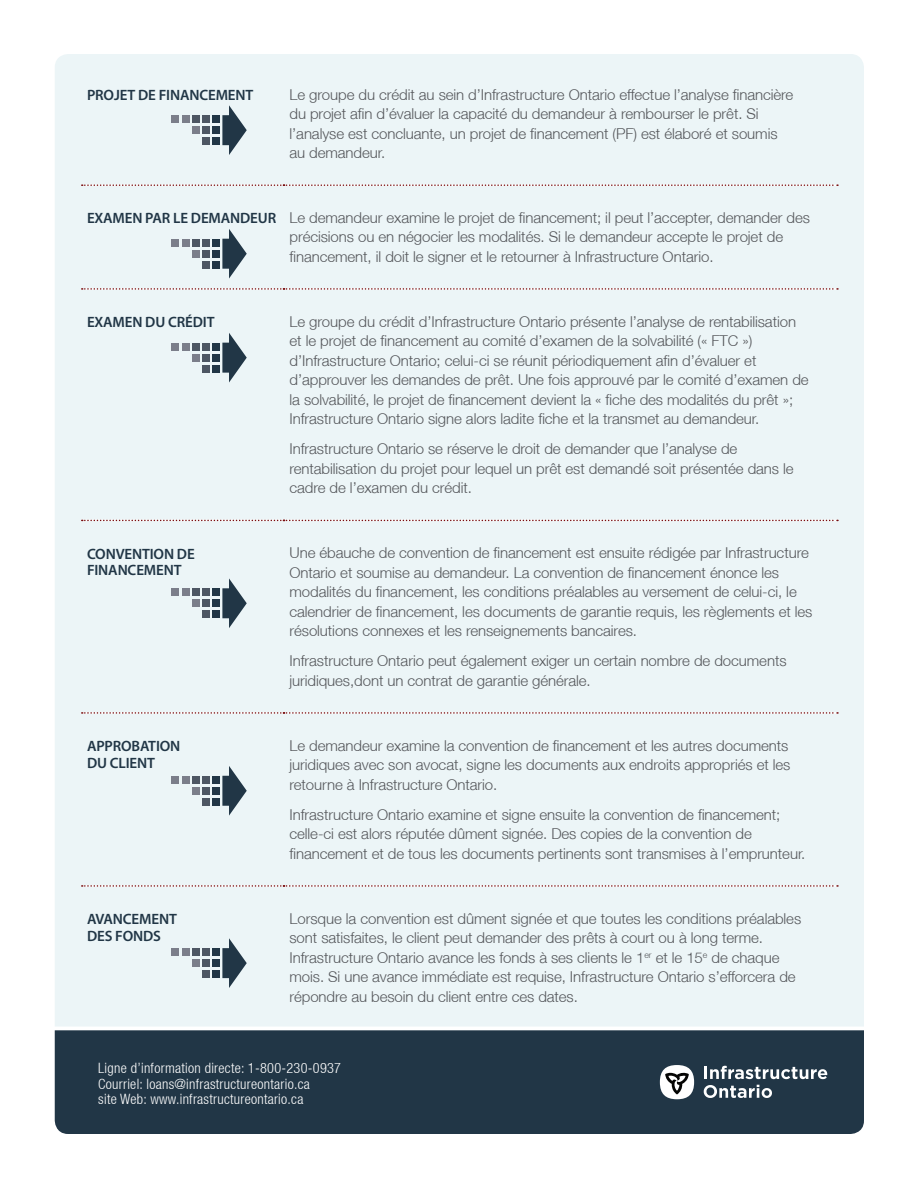
<style>
.page{position:relative;width:918px;height:1188px;background:#fff}
.page>*{position:absolute;margin:0;border:0;box-sizing:border-box;transform-origin:0 0}
.Body{font:300 15px/19.5px "Helvetica Neue LT";letter-spacing:-.005em;color:#54565a}
.Sub-Head{font:600 15px/16.5px "Myriad Pro";letter-spacing:-.01em;color:#213646}
.t1{font:300 condensed 14.25px/15.6px "Helvetica Neue LT";letter-spacing:.02em;color:#fff}
</style>
<div class="page">
<div style="left:55px;top:54px;width:809px;height:973px;background:#ecf5f7"></div>
<div style="left:55px;top:1030px;width:809px;height:104px;background:#213646"></div>
<svg style="left:704px;top:1066px;width:123px;height:13px"></svg>
<svg style="left:704px;top:1085px;width:68px;height:13px"></svg>
<div style="left:660px;top:1065px;width:34px;height:34px;background:#fff;border-radius:50%"></div>
<svg style="left:665px;top:1072px;width:24px;height:23px"></svg>
<svg style="left:222px;top:229px;width:25px;height:50px"></svg>
<div style="left:212px;top:239px;width:8px;height:7px;background:#213646"></div>
<div style="left:212px;top:250px;width:8px;height:8px;background:#213646"></div>
<div style="left:212px;top:261px;width:8px;height:8px;background:#213646"></div>
<div style="left:202px;top:239px;width:8px;height:7px;background:#4d5663"></div>
<div style="left:202px;top:250px;width:8px;height:8px;background:#4d5663"></div>
<div style="left:202px;top:261px;width:8px;height:8px;background:#4d5663"></div>
<div style="left:192px;top:239px;width:8px;height:7px;background:#4d5663"></div>
<div style="left:192px;top:250px;width:8px;height:8px;background:#7b7e8a"></div>
<div style="left:182px;top:239px;width:8px;height:7px;background:#7b7e8a"></div>
<div style="left:172px;top:239px;width:7px;height:7px;background:#7b7e8a"></div>
<svg style="left:222px;top:333px;width:25px;height:50px"></svg>
<div style="left:212px;top:343px;width:8px;height:7px;background:#213646"></div>
<div style="left:212px;top:354px;width:8px;height:7px;background:#213646"></div>
<div style="left:212px;top:365px;width:8px;height:8px;background:#213646"></div>
<div style="left:202px;top:343px;width:8px;height:7px;background:#4d5663"></div>
<div style="left:202px;top:354px;width:8px;height:7px;background:#4d5663"></div>
<div style="left:202px;top:365px;width:8px;height:8px;background:#4d5663"></div>
<div style="left:192px;top:343px;width:8px;height:7px;background:#4d5663"></div>
<div style="left:192px;top:354px;width:8px;height:7px;background:#7b7e8a"></div>
<div style="left:182px;top:343px;width:8px;height:7px;background:#7b7e8a"></div>
<div style="left:172px;top:343px;width:7px;height:7px;background:#7b7e8a"></div>
<svg style="left:222px;top:578px;width:25px;height:50px"></svg>
<div style="left:212px;top:588px;width:8px;height:8px;background:#213646"></div>
<div style="left:212px;top:600px;width:8px;height:7px;background:#213646"></div>
<div style="left:212px;top:611px;width:8px;height:7px;background:#213646"></div>
<div style="left:202px;top:588px;width:8px;height:8px;background:#4d5663"></div>
<div style="left:202px;top:600px;width:8px;height:7px;background:#4d5663"></div>
<div style="left:202px;top:611px;width:8px;height:7px;background:#4d5663"></div>
<div style="left:192px;top:588px;width:8px;height:8px;background:#4d5663"></div>
<div style="left:192px;top:600px;width:8px;height:7px;background:#7b7e8a"></div>
<div style="left:182px;top:588px;width:8px;height:8px;background:#7b7e8a"></div>
<div style="left:172px;top:588px;width:7px;height:8px;background:#7b7e8a"></div>
<svg style="left:222px;top:766px;width:25px;height:50px"></svg>
<div style="left:212px;top:776px;width:8px;height:7px;background:#213646"></div>
<div style="left:212px;top:787px;width:8px;height:8px;background:#213646"></div>
<div style="left:212px;top:798px;width:8px;height:8px;background:#213646"></div>
<div style="left:202px;top:776px;width:8px;height:7px;background:#4d5663"></div>
<div style="left:202px;top:787px;width:8px;height:8px;background:#4d5663"></div>
<div style="left:202px;top:798px;width:8px;height:8px;background:#4d5663"></div>
<div style="left:192px;top:776px;width:8px;height:7px;background:#4d5663"></div>
<div style="left:192px;top:787px;width:8px;height:8px;background:#7b7e8a"></div>
<div style="left:182px;top:776px;width:8px;height:7px;background:#7b7e8a"></div>
<div style="left:172px;top:776px;width:7px;height:7px;background:#7b7e8a"></div>
<svg style="left:222px;top:938px;width:25px;height:50px"></svg>
<div style="left:212px;top:948px;width:8px;height:8px;background:#213646"></div>
<div style="left:212px;top:959px;width:8px;height:8px;background:#213646"></div>
<div style="left:212px;top:971px;width:8px;height:7px;background:#213646"></div>
<div style="left:202px;top:948px;width:8px;height:8px;background:#4d5663"></div>
<div style="left:202px;top:959px;width:8px;height:8px;background:#4d5663"></div>
<div style="left:202px;top:971px;width:8px;height:7px;background:#4d5663"></div>
<div style="left:192px;top:948px;width:8px;height:8px;background:#4d5663"></div>
<div style="left:192px;top:959px;width:8px;height:8px;background:#7b7e8a"></div>
<div style="left:182px;top:948px;width:8px;height:8px;background:#7b7e8a"></div>
<div style="left:172px;top:948px;width:7px;height:8px;background:#7b7e8a"></div>
<svg style="left:222px;top:105px;width:25px;height:50px"></svg>
<div style="left:212px;top:115px;width:8px;height:8px;background:#213646"></div>
<div style="left:212px;top:126px;width:8px;height:8px;background:#213646"></div>
<div style="left:212px;top:138px;width:8px;height:7px;background:#213646"></div>
<div style="left:202px;top:115px;width:8px;height:8px;background:#4d5663"></div>
<div style="left:202px;top:126px;width:8px;height:8px;background:#4d5663"></div>
<div style="left:202px;top:138px;width:8px;height:7px;background:#4d5663"></div>
<div style="left:192px;top:115px;width:8px;height:8px;background:#4d5663"></div>
<div style="left:192px;top:126px;width:8px;height:8px;background:#7b7e8a"></div>
<div style="left:182px;top:115px;width:8px;height:8px;background:#7b7e8a"></div>
<div style="left:172px;top:115px;width:7px;height:8px;background:#7b7e8a"></div>
<svg style="left:82px;top:184px;width:756px;height:2px"></svg>
<svg style="left:82px;top:288px;width:756px;height:2px"></svg>
<svg style="left:82px;top:520px;width:756px;height:1px"></svg>
<svg style="left:82px;top:712px;width:756px;height:2px"></svg>
<svg style="left:82px;top:885px;width:756px;height:2px"></svg>
<p class="Sub-Head" style="left:87px;top:87px;width:168px">PROJET DE FINANCEMENT</p>
<p class="Body" style="left:290px;top:84px;width:505px">Le groupe du crédit au sein d’Infrastructure Ontario effectue l’analyse financière du projet afin d’évaluer la capacité du demandeur à rembourser le prêt. Si l’analyse est concluante, un projet de financement (PF) est élaboré et soumis au demandeur.</p>
<p class="Sub-Head" style="left:87px;top:210px;width:191px">EXAMEN PAR LE DEMANDEUR</p>
<p class="Body" style="left:290px;top:208px;width:522px">Le demandeur examine le projet de financement; il peut l’accepter, demander des précisions ou en négocier les modalités. Si le demandeur accepte le projet de financement, il doit le signer et le retourner à Infrastructure Ontario.</p>
<p class="Sub-Head" style="left:87px;top:314px;width:129px">EXAMEN DU CRÉDIT</p>
<p class="Body" style="left:290px;top:311px;width:521px">Le groupe du crédit d’Infrastructure Ontario présente l’analyse de rentabilisation et le projet de financement au comité d’examen de la solvabilité (« FTC ») d’Infrastructure Ontario; celui-ci se réunit périodiquement afin d’évaluer et d’approuver les demandes de prêt. Une fois approuvé par le comité d’examen de la solvabilité, le projet de financement devient la « fiche des modalités du prêt »; Infrastructure Ontario signe alors ladite fiche et la transmet au demandeur.</p>
<p class="Body" style="left:290px;top:439px;width:506px">Infrastructure Ontario se réserve le droit de demander que l’analyse de rentabilisation du projet pour lequel un prêt est demandé soit présentée dans le cadre de l’examen du crédit.</p>
<p class="Sub-Head" style="left:87px;top:545px;width:109px">CONVENTION DE<br>FINANCEMENT</p>
<p class="Body" style="left:290px;top:543px;width:525px">Une ébauche de convention de financement est ensuite rédigée par Infrastructure Ontario et soumise au demandeur. La convention de financement énonce les modalités du financement, les conditions préalables au versement de celui-ci, le calendrier de financement, les documents de garantie requis, les règlements et les résolutions connexes et les renseignements bancaires.</p>
<p class="Body" style="left:290px;top:651px;width:499px">Infrastructure Ontario peut également exiger un certain nombre de documents juridiques,dont un contrat de garantie générale.</p>
<p class="Sub-Head" style="left:87px;top:738px;width:95px">APPROBATION<br>DU CLIENT</p>
<p class="Body" style="left:290px;top:735px;width:503px">Le demandeur examine la convention de financement et les autres documents juridiques avec son avocat, signe les documents aux endroits appropriés et les retourne à Infrastructure Ontario.</p>
<p class="Body" style="left:290px;top:805px;width:517px">Infrastructure Ontario examine et signe ensuite la convention de financement; celle-ci est alors réputée dûment signée. Des copies de la convention de financement et de tous les documents pertinents sont transmises à l’emprunteur.</p>
<p class="Sub-Head" style="left:87px;top:911px;width:91px">AVANCEMENT<br>DES FONDS</p>
<p class="Body" style="left:290px;top:908px;width:513px">Lorsque la convention est dûment signée et que toutes les conditions préalables sont satisfaites, le client peut demander des prêts à court ou à long terme.<br>Infrastructure Ontario avance les fonds à ses clients le 1<sup>er</sup> et le 15<sup>e</sup> de chaque mois. Si une avance immédiate est requise, Infrastructure Ontario s’efforcera de répondre au besoin du client entre ces dates.</p>
<p class="t1" style="left:98px;top:1060px;width:244px">Ligne d’information directe: 1-800-230-0937<br>Courriel: loans@infrastructureontario.ca<br>site Web: www.infrastructureontario.ca</p>
</div>
